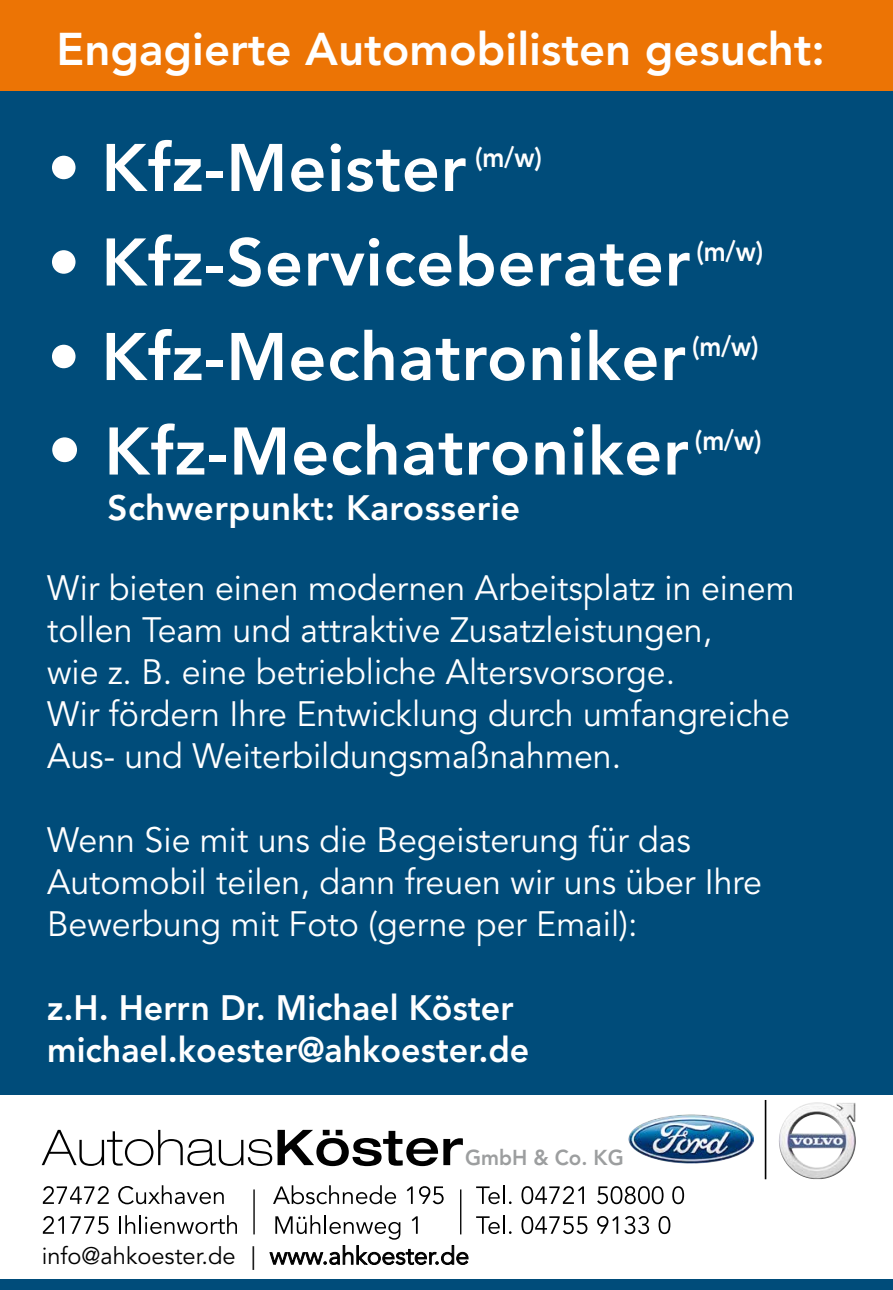
<style>
.page{position:relative;width:893px;height:1290px;background:#fff}
.page>*{position:absolute;margin:0;border:0;box-sizing:border-box;transform-origin:0 0}
.t1{font:800 66.5px "Avenir LT";letter-spacing:.01em;color:#fff}
.t2{font:800 45.5px "Avenir LT";color:#fff}
.t3{font:35px/42px "Avenir LT";color:#fff}
.t4{font:800 35px/42px "Avenir LT";color:#fff}
.t5{font:800 28px "Avenir LT";color:#fff;scale:.9 1}
.t6{font:23.8px "Avenir LT";color:#000}
.t7{font:800 21.35px "Avenir LT";color:#9c9e9f;scale:.96 1}
.s1{font-size:70px}
</style>
<div class="page">
<div style="left:0;top:0;width:893px;height:1094px;background:#004c7a"></div>
<div style="left:0;top:1279px;width:893px;height:11px;background:#004c7a"></div>
<img style="left:628px;top:1114px;width:126px;height:49px">
<hr style="left:765px;top:1100px;width:1px;height:79px;background:#000">
<img style="left:795px;top:1102px;width:21px;height:8px">
<svg style="left:42px;top:1130px;width:230px;height:36px"></svg>
<svg style="left:278px;top:1130px;width:185px;height:36px"></svg>
<svg style="left:476px;top:1185px;width:36px;height:19px"></svg>
<svg style="left:521px;top:1186px;width:63px;height:18px"></svg>
<svg style="left:597px;top:1186px;width:66px;height:18px"></svg>
<svg style="left:672px;top:1186px;width:12px;height:18px"></svg>
<svg style="left:273px;top:1185px;width:123px;height:19px"></svg>
<svg style="left:407px;top:1186px;width:6px;height:18px"></svg>
<svg style="left:419px;top:1186px;width:25px;height:18px"></svg>
<svg style="left:43px;top:1186px;width:66px;height:18px"></svg>
<svg style="left:118px;top:1185px;width:106px;height:19px"></svg>
<svg style="left:476px;top:1215px;width:36px;height:19px"></svg>
<svg style="left:521px;top:1216px;width:66px;height:18px"></svg>
<svg style="left:597px;top:1216px;width:21px;height:18px"></svg>
<svg style="left:624px;top:1216px;width:25px;height:18px"></svg>
<svg style="left:659px;top:1216px;width:11px;height:18px"></svg>
<svg style="left:275px;top:1215px;width:125px;height:24px"></svg>
<svg style="left:412px;top:1216px;width:6px;height:18px"></svg>
<svg style="left:43px;top:1216px;width:21px;height:18px"></svg>
<svg style="left:70px;top:1216px;width:39px;height:18px"></svg>
<svg style="left:119px;top:1215px;width:118px;height:19px"></svg>
<hr style="left:253px;top:1189px;width:2px;height:45px;background:#000">
<hr style="left:460px;top:1189px;width:1px;height:45px;background:#000">
<svg style="left:269px;top:1245px;width:200px;height:20px"></svg>
<div style="left:0;top:0;width:893px;height:91px;background:#ec7405"></div>
<h2 class="t2" style="left:57px;top:22px;width:770px">Engagierte Automobilisten gesucht:</h2>
<h1 class="t1" style="left:47px;top:129px;width:421px">• Kfz-Meister</h1>
<p class="t5" style="left:475px;top:140px;width:76px">(m/w)</p>
<h1 class="t1" style="left:47px;top:223px;width:645px">• Kfz-Serviceberater</h1>
<p class="t5" style="left:696px;top:235px;width:76px">(m/w)</p>
<h1 class="t1" style="left:47px;top:318px;width:640px">• Kfz-Mechatroniker</h1>
<p class="t5" style="left:692px;top:329px;width:76px">(m/w)</p>
<h1 class="t1" style="left:47px;top:412px;width:643px"><span class="s1">•</span> Kfz-Mechatroniker</h1>
<p class="t5" style="left:695px;top:424px;width:76px">(m/w)</p>
<p class="t4" style="left:108px;top:487px;width:414px">Schwerpunkt: Karosserie</p>
<p class="t3" style="left:47px;top:568px;width:749px">Wir bieten einen modernen Arbeitsplatz in einem tollen Team und attraktive Zusatzleistungen,<br>wie z. B. eine betriebliche Altersvorsorge.<br>Wir fördern Ihre Entwicklung durch umfangreiche Aus- und Weiterbildungsmaßnahmen.</p>
<p class="t3" style="left:47px;top:820px;width:716px">Wenn Sie mit uns die Begeisterung für das<br>Automobil teilen, dann freuen wir uns über Ihre<br>Bewerbung mit Foto (gerne per Email):</p>
<p class="t4" style="left:47px;top:987px;width:484px">z.H. Herrn Dr. Michael Köster michael.koester@ahkoester.de</p>
<p class="t6" style="left:42px;top:1241px;width:216px">info@ahkoester.de |</p>
<p class="t7" style="left:465px;top:1145px;width:167px">GmbH &amp; Co. KG</p>
</div>
